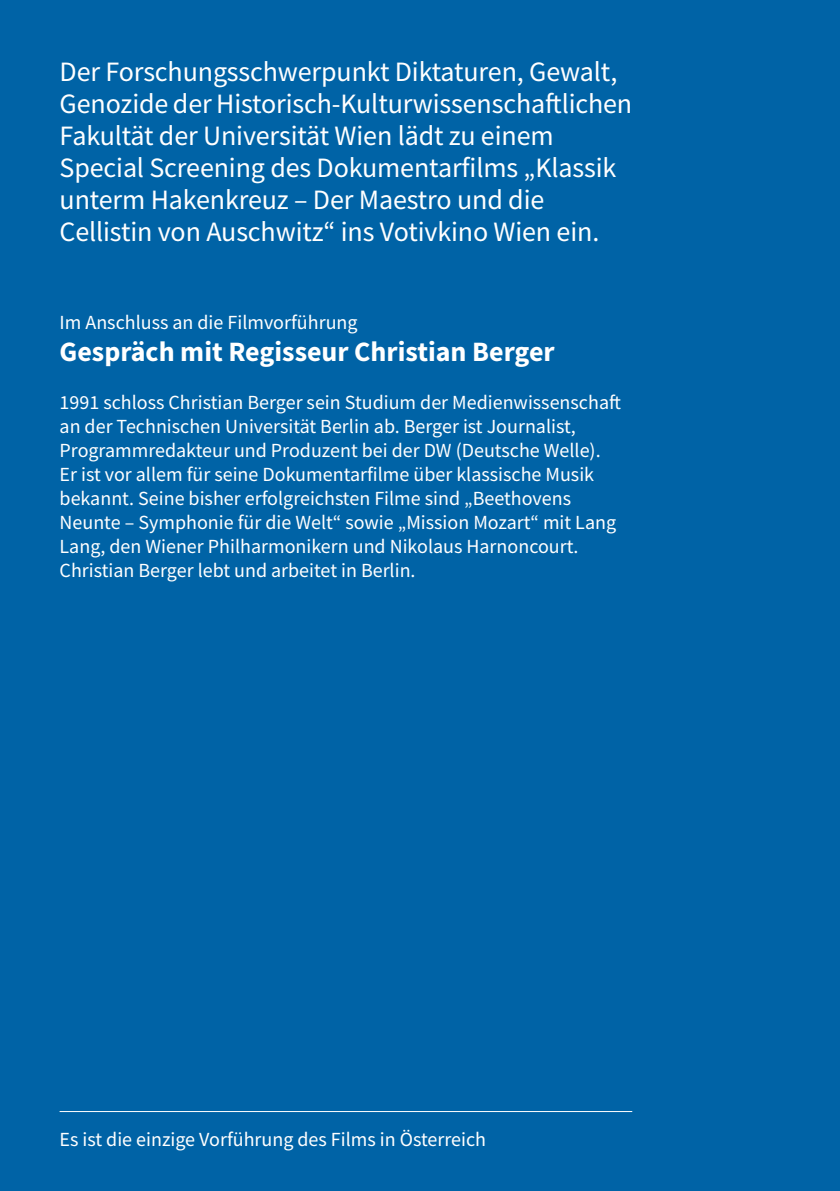
<style>
.page{position:relative;width:840px;height:1191px;background:#fff}
.page>*{position:absolute;margin:0;border:0;box-sizing:border-box;transform-origin:0 0}
.t1{font:28px/32px "Source Sans Pro";letter-spacing:-.005em;color:#fff}
.t2{font:700 28px "Source Sans Pro";color:#fff}
.t3{font:20px/24px "Source Sans Pro";color:#fff}
</style>
<div class="page">
<div style="left:0;top:0;width:839px;height:1191px;background:#0063a6"></div>
<hr style="left:60px;top:1111px;width:572px;height:1px;background:#fff">
<p class="t1" style="left:60px;top:55px;width:574px">Der Forschungsschwerpunkt Diktaturen, Gewalt, Genozide der Historisch-Kulturwissenschaftlichen Fakultät der Universität Wien lädt zu einem Special Screening des Dokumentarfilms „Klassik unterm Hakenkreuz – Der Maestro und die Cellistin von Auschwitz“ ins Votivkino Wien ein.</p>
<p class="t3" style="left:60px;top:310px;width:299px">Im Anschluss an die Filmvorführung</p>
<h1 class="t2" style="left:60px;top:332px;width:496px">Gespräch mit Regisseur Christian Berger</h1>
<p class="t3" style="left:60px;top:390px;width:562px">1991 schloss Christian Berger sein Studium der Medienwissenschaft an der Technischen Universität Berlin ab. Berger ist Journalist, Programmredakteur und Produzent bei der DW (Deutsche Welle).<br>Er ist vor allem für seine Dokumentarfilme über klassische Musik bekannt. Seine bisher erfolgreichsten Filme sind „Beethovens Neunte – Symphonie für die Welt“ sowie „Mission Mozart“ mit Lang Lang, den Wiener Philharmonikern und Nikolaus Harnoncourt.<br>Christian Berger lebt und arbeitet in Berlin.</p>
<p class="t3" style="left:60px;top:1127px;width:427px">Es ist die einzige Vorführung des Films in Österreich</p>
</div>
